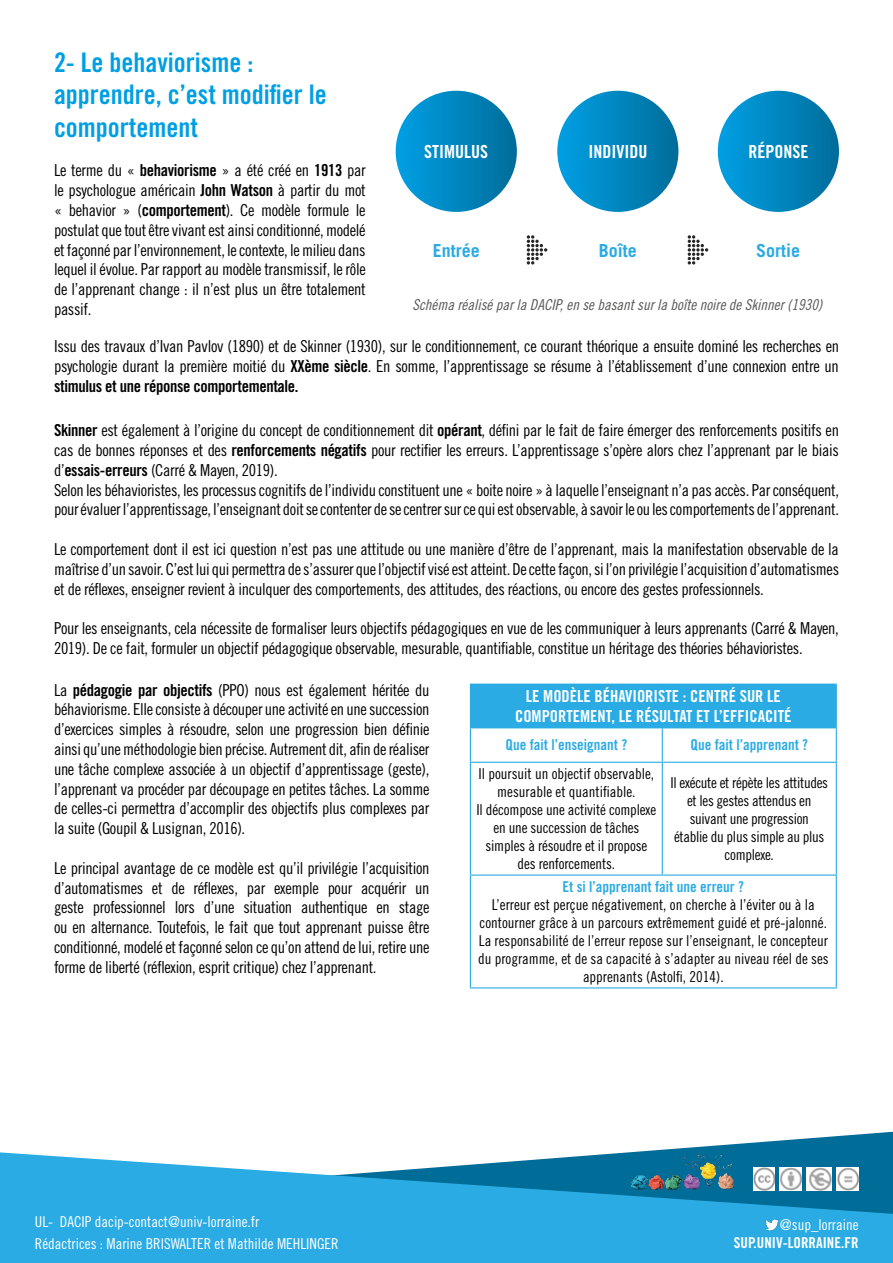
<style>
.page{position:relative;width:893px;height:1263px;background:#fff}
.page>*{position:absolute;margin:0;border:0;box-sizing:border-box;transform-origin:0 0}
.t1{font:27px/32.4px "Trade Gothic LT Std Bd Cn 20";color:#009fe3}
.t2{font:18px "Trade Gothic LT Std Bd Cn 20";color:#fff}
.t3{font:700 18px "Trade Gothic LT Std";color:#2babe3}
.t4{font:16.5px/19.8px "Trade Gothic LT Std Cn 18";letter-spacing:-.02em;color:#000;text-align:justify}
.t5{font:16.5px/19.8px "Trade Gothic LT Std Bd Cn 20";color:#fff;text-align:center}
.t6{font:16.5px "Trade Gothic LT Std Bd Cn 20";letter-spacing:-.02em;color:#000}
.t7{font:15px/18px "Trade Gothic LT Std Cn 18";color:#000;text-align:center}
.t8{font:15px/18px "Trade Gothic LT Std Cn 18";letter-spacing:-.02em;color:#000;text-align:center}
.t9{font:15px/21.6px "Trade Gothic LT Std Cn 18";color:#fff}
.t10{font:15px "Trade Gothic LT Std Bd Cn 20";color:#2babe3}
.t11{font:15px "Trade Gothic LT Std Cn 18 Obl";color:#575756}
.t12{font:15px "Trade Gothic LT Std Bd Cn 20";color:#fff}
.s1{font-family:"Trade Gothic LT Std Bd Cn 20"}
</style>
<div class="page">
<div style="left:396px;top:91px;width:121px;height:121px;background:linear-gradient(to right,#009fe4,#026e9b);border-radius:61px"></div>
<div style="left:557px;top:91px;width:121px;height:121px;background:linear-gradient(to right,#03a1e5,#006d9a);border-radius:61px"></div>
<div style="left:718px;top:91px;width:121px;height:121px;background:linear-gradient(to right,#009fe4,#016e9b);border-radius:61px"></div>
<svg style="left:527px;top:235px;width:20px;height:30px"></svg>
<svg style="left:688px;top:235px;width:20px;height:30px"></svg>
<div style="left:470px;top:684px;width:366px;height:44px;background:#2babe3"></div>
<hr style="left:662px;top:684px;width:175px;height:1px;background:#2babe3">
<hr style="left:836px;top:685px;width:1px;height:42px;background:#2babe3">
<hr style="left:470px;top:728px;width:1px;height:34px;background:#2babe3">
<hr style="left:662px;top:727px;width:175px;height:1px;background:#2babe3">
<hr style="left:662px;top:728px;width:1px;height:34px;background:#2babe3">
<hr style="left:836px;top:728px;width:1px;height:34px;background:#2babe3">
<hr style="left:470px;top:762px;width:192px;height:1px;background:#2babe3">
<hr style="left:470px;top:763px;width:1px;height:111px;background:#2babe3">
<hr style="left:662px;top:762px;width:175px;height:1px;background:#2babe3">
<hr style="left:662px;top:763px;width:1px;height:111px;background:#2babe3">
<hr style="left:836px;top:763px;width:1px;height:111px;background:#2babe3">
<hr style="left:470px;top:874px;width:192px;height:2px;background:#2babe3">
<hr style="left:470px;top:876px;width:1px;height:111px;background:#2babe3">
<hr style="left:662px;top:874px;width:175px;height:2px;background:#2babe3">
<hr style="left:836px;top:876px;width:1px;height:111px;background:#2babe3">
<hr style="left:470px;top:987px;width:192px;height:1px;background:#2babe3">
<hr style="left:662px;top:987px;width:175px;height:1px;background:#2babe3">
<svg style="left:685px;top:1132px;width:208px;height:20px;fill:#006c98"></svg>
<svg style="left:0;top:1152px;width:893px;height:111px;background:#36a9da"></svg>
<img style="left:625px;top:1148px;width:113px;height:51px">
<img style="left:753px;top:1167px;width:22px;height:23px">
<img style="left:780px;top:1167px;width:22px;height:23px">
<img style="left:807px;top:1167px;width:24px;height:23px">
<img style="left:836px;top:1167px;width:23px;height:23px">
<img style="left:763px;top:1216px;width:18px;height:18px">
<h1 class="t1" style="left:54px;top:46px;width:274px">2- Le behaviorisme : apprendre, c’est modifier le comportement</h1>
<p class="t4" style="left:54px;top:160px;width:313px">Le terme du « <span class="s1">behaviorisme</span> » a été créé en <span class="s1">1913</span> par le psychologue américain <span class="s1">John Watson</span> à partir du mot « behavior » (<span class="s1">comportement</span>). Ce modèle formule le postulat que tout être vivant est ainsi conditionné, modelé et façonné par l’environnement, le contexte, le milieu dans lequel il évolue. Par rapport au modèle transmissif, le rôle de l’apprenant change : il n’est plus un être totalement passif.</p>
<p class="t2" style="left:424px;top:140px;width:65px">STIMULUS</p>
<p class="t2" style="left:588px;top:140px;width:61px">INDIVIDU</p>
<p class="t2" style="left:748px;top:140px;width:61px">RÉPONSE</p>
<p class="t3" style="left:433px;top:239px;width:48px">Entrée</p>
<p class="t3" style="left:599px;top:239px;width:40px">Boîte</p>
<p class="t3" style="left:756px;top:239px;width:46px">Sortie</p>
<p class="t11" style="left:412px;top:296px;width:411px">Schéma réalisé par la DACIP, en se basant sur la boîte noire de Skinner (1930)</p>
<p class="t4" style="left:54px;top:336px;width:787px">Issu des travaux d’Ivan Pavlov (1890) et de Skinner (1930), sur le conditionnement, ce courant théorique a ensuite dominé les recherches en psychologie durant la première moitié du <span class="s1">XXème siècle</span>. En somme, l’apprentissage se résume à l’établissement d’une connexion entre un</p>
<p class="t6" style="left:54px;top:376px;width:246px">stimulus et une réponse comportementale.</p>
<p class="t4" style="left:54px;top:420px;width:787px;text-align:left"><span class="s1">Skinner</span> est également à l’origine du concept de conditionnement dit <span class="s1">opérant</span>, défini par le fait de faire émerger des renforcements positifs en cas de bonnes réponses et des <span class="s1">renforcements négatifs</span> pour rectifier les erreurs. L’apprentissage s’opère alors chez l’apprenant par le biais d’<span class="s1">essais-erreurs</span> (Carré &amp; Mayen, 2019).<br>Selon les béhavioristes, les processus cognitifs de l’individu constituent une « boite noire » à laquelle l’enseignant n’a pas accès. Par conséquent, pour évaluer l’apprentissage, l’enseignant doit se contenter de se centrer sur ce qui est observable, à savoir le ou les comportements de l’apprenant.</p>
<p class="t4" style="left:54px;top:539px;width:787px">Le comportement dont il est ici question n’est pas une attitude ou une manière d’être de l’apprenant, mais la manifestation observable de la maîtrise d’un savoir. C’est lui qui permettra de s’assurer que l’objectif visé est atteint. De cette façon, si l’on privilégie l’acquisition d’automatismes et de réflexes, enseigner revient à inculquer des comportements, des attitudes, des réactions, ou encore des gestes professionnels.</p>
<p class="t4" style="left:54px;top:618px;width:786px">Pour les enseignants, cela nécessite de formaliser leurs objectifs pédagogiques en vue de les communiquer à leurs apprenants (Carré &amp; Mayen,<br>2019). De ce fait, formuler un objectif pédagogique observable, mesurable, quantifiable, constitue un héritage des théories béhavioristes.</p>
<p class="t4" style="left:54px;top:679px;width:377px">La <span class="s1">pédagogie par objectifs</span> (PPO) nous est également héritée du béhaviorisme. Elle consiste à découper une activité en une succession d’exercices simples à résoudre, selon une progression bien définie ainsi qu’une méthodologie bien précise. Autrement dit, afin de réaliser une tâche complexe associée à un objectif d’apprentissage (geste), l’apprenant va procéder par découpage en petites tâches. La somme de celles-ci permettra d’accomplir des objectifs plus complexes par la suite (Goupil &amp; Lusignan, 2016).</p>
<p class="t4" style="left:54px;top:858px;width:377px">Le principal avantage de ce modèle est qu’il privilégie l’acquisition d’automatismes et de réflexes, par exemple pour acquérir un geste professionnel lors d’une situation authentique en stage ou en alternance. Toutefois, le fait que tout apprenant puisse être conditionné, modelé et façonné selon ce qu’on attend de lui, retire une forme de liberté (réflexion, esprit critique) chez l’apprenant.</p>
<p class="t5" style="left:515px;top:686px;width:278px">LE MODÈLE BÉHAVIORISTE : CENTRÉ SUR LE<br>COMPORTEMENT, LE RÉSULTAT ET L’EFFICACITÉ</p>
<p class="t10" style="left:506px;top:736px;width:123px">Que fait l’enseignant ?</p>
<p class="t10" style="left:691px;top:736px;width:119px">Que fait l’apprenant ?</p>
<p class="t7" style="left:476px;top:764px;width:181px">Il poursuit un objectif observable, mesurable et quantifiable.<br>Il décompose une activité complexe en une succession de tâches simples à résoudre et il propose des renforcements.</p>
<p class="t8" style="left:670px;top:773px;width:159px">Il exécute et répète les attitudes et les gestes attendus en suivant une progression<br>établie du plus simple au plus complexe.</p>
<p class="t10" style="left:563px;top:877px;width:183px">Et si l’apprenant fait une erreur ?</p>
<p class="t7" style="left:478px;top:895px;width:352px">L’erreur est perçue négativement, on cherche à l’éviter ou à la contourner grâce à un parcours extrêmement guidé et pré-jalonné.<br>La responsabilité de l’erreur repose sur l’enseignant, le concepteur du programme, et de sa capacité à s’adapter au niveau réel de ses apprenants (Astolfi, 2014).</p>
<p class="t9" style="left:35px;top:1211px;width:305px">UL- DACIP dacip-contact@univ-lorraine.fr<br>Rédactrices : Marine BRISWALTER et Mathilde MEHLINGER</p>
<p class="t9" style="left:780px;top:1214px;width:80px">@sup_lorraine</p>
<p class="t12" style="left:734px;top:1234px;width:126px">SUP.UNIV-LORRAINE.FR</p>
</div>
